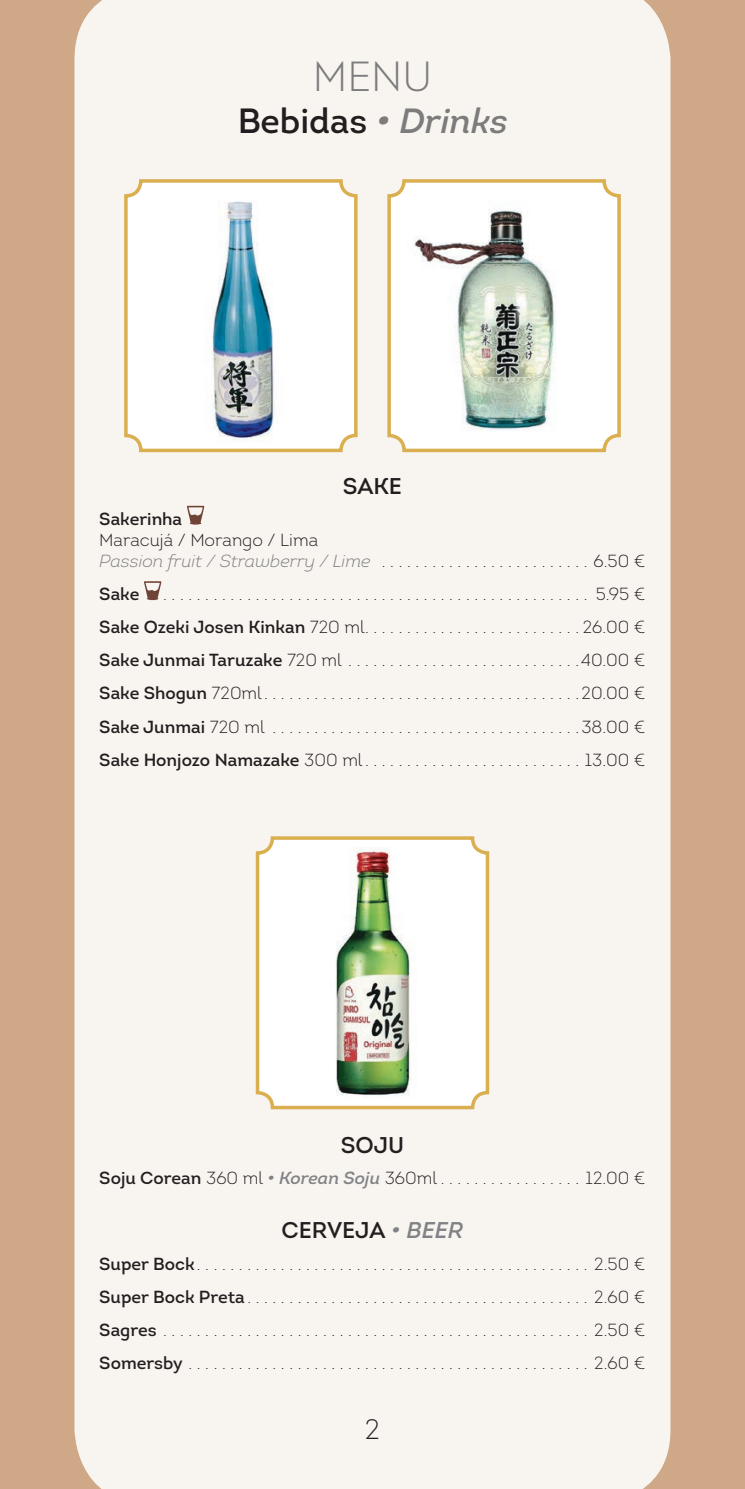
<style>
.page{position:relative;width:745px;height:1489px;background:#fff}
.page>*{position:absolute;margin:0;border:0;box-sizing:border-box;transform-origin:0 0}
.t1{font:300 42px "Intro";color:#808285}
.t2{font:500 35px "Intro";color:#231f20}
.t3{font:300 28px "Intro";color:#231f20}
.Tit_Bebidas{font:500 22.75px "Intro";color:#231f20}
.Bebidas{font:300 17.5px/33.1px "Intro";color:#231f20}
.t4{font:500 17.5px "Intro";color:#231f20}
.s1{font-style:italic;color:#808285}
.s2{font-weight:500}
.s3{font-weight:500;font-style:italic;color:#808285}
</style>
<div class="page">
<div style="left:0;top:0;width:744px;height:1488px;background:#cfa887"></div>
<div style="left:74px;top:0;width:596px;height:1488px;background:#f8f4f0"></div>
<svg style="left:187px;top:506px;width:17px;height:19px"></svg>
<svg style="left:144px;top:581px;width:17px;height:19px"></svg>
<div style="left:126px;top:181px;width:229px;height:269px;background:#fff;border-radius:15px"></div>
<img style="left:211px;top:201px;width:63px;height:239px">
<div style="left:124px;top:179px;width:233px;height:273px;border:4px solid #daaf50;border-radius:15px"></div>
<div style="left:389px;top:181px;width:229px;height:269px;background:#fff;border-radius:15px"></div>
<img style="left:414px;top:209px;width:142px;height:222px">
<div style="left:387px;top:179px;width:233px;height:273px;border:4px solid #daaf50;border-radius:15px"></div>
<div style="left:257px;top:838px;width:230px;height:269px;background:#fff;border-radius:15px"></div>
<img style="left:336px;top:847px;width:74px;height:250px">
<div style="left:255px;top:836px;width:234px;height:273px;border:4px solid #daaf50;border-radius:15px"></div>
<h1 class="t1" style="left:312px;top:50px;width:121px">MENU</h1>
<h2 class="t2" style="left:237px;top:99px;width:272px">Bebidas <span class="s1">• Drinks</span></h2>
<h3 class="Tit_Bebidas" style="left:342px;top:471px;width:61px">SAKE</h3>
<p class="t4" style="left:99px;top:507px;width:84px">Sakerinha</p>
<p class="Bebidas" style="left:99px;top:529px;width:547px;line-height:21.2px">Maracujá / Morango / Lima<br><span class="s1">Passion fruit / Strawberry / Lime</span> . . . . . . . . . . . . . . . . . . . . . . . . 6.50 €</p>
<p class="t4" style="left:99px;top:583px;width:41px">Sake</p>
<p class="Bebidas" style="left:99px;top:577px;width:547px;text-align:justify;text-indent:64px">. . . . . . . . . . . . . . . . . . . . . . . . . . . . . . . . . . . . . . . . . . . . . . . . . . 5.95 € <span class="s2">Sake Ozeki Josen Kinkan</span> 720 ml . . . . . . . . . . . . . . . . . . . . . . . . . 26.00 € <span class="s2">Sake Junmai Taruzake</span> 720 ml . . . . . . . . . . . . . . . . . . . . . . . . . . . 40.00 € <span class="s2">Sake Shogun</span> 720ml . . . . . . . . . . . . . . . . . . . . . . . . . . . . . . . . . . . . . 20.00 € <span class="s2">Sake Junmai</span> 720 ml . . . . . . . . . . . . . . . . . . . . . . . . . . . . . . . . . . . . 38.00 € <span class="s2">Sake Honjozo Namazake</span> 300 ml . . . . . . . . . . . . . . . . . . . . . . . . . . 13.00 €</p>
<p class="Tit_Bebidas" style="left:340px;top:1130px;width:65px">SOJU</p>
<p class="Bebidas" style="left:99px;top:1160px;width:547px"><span class="s2">Soju Corean</span> 360 ml <span class="s3">• Korean Soju</span> 360ml . . . . . . . . . . . . . . . . . 12.00 €</p>
<p class="Tit_Bebidas" style="left:281px;top:1216px;width:183px">CERVEJA <span class="s1">• BEER</span></p>
<p class="Bebidas" style="left:99px;top:1246px;width:547px"><span class="s2">Super Bock</span> . . . . . . . . . . . . . . . . . . . . . . . . . . . . . . . . . . . . . . . . . . . . . . . 2.50 €</p>
<p class="Bebidas" style="left:99px;top:1279px;width:547px"><span class="s2">Super Bock Preta</span> . . . . . . . . . . . . . . . . . . . . . . . . . . . . . . . . . . . . . . . . 2.60 €</p>
<p class="Bebidas" style="left:99px;top:1312px;width:547px"><span class="s2">Sagres</span> . . . . . . . . . . . . . . . . . . . . . . . . . . . . . . . . . . . . . . . . . . . . . . . . . . 2.50 €</p>
<p class="Bebidas" style="left:99px;top:1345px;width:547px"><span class="s2">Somersby</span> . . . . . . . . . . . . . . . . . . . . . . . . . . . . . . . . . . . . . . . . . . . . . . . 2.60 €</p>
<p class="t3" style="left:365px;top:1411px;width:17px">2</p>
</div>
